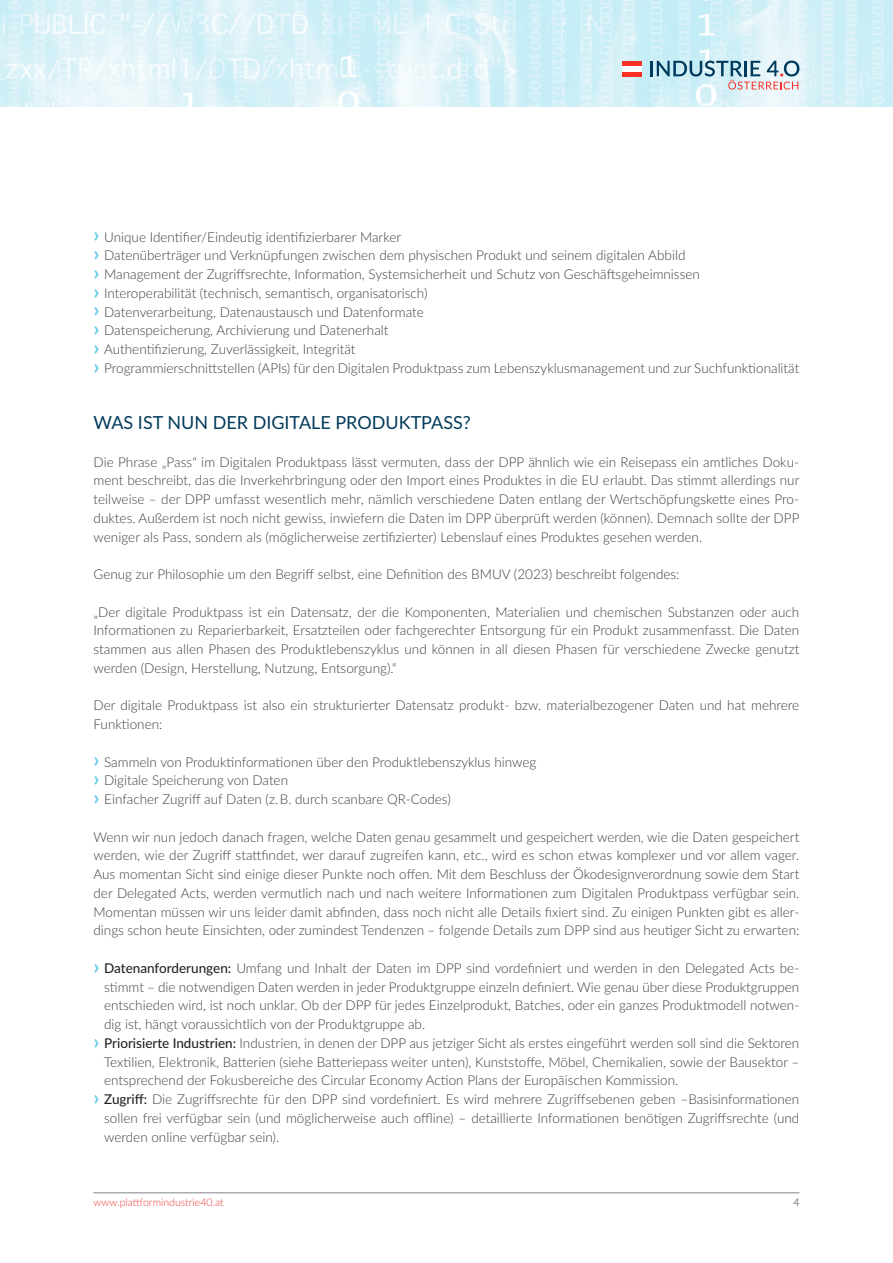
<style>
.page{position:relative;width:893px;height:1263px;background:#fff}
.page>*{position:absolute;margin:0;border:0;box-sizing:border-box;transform-origin:0 0}
.t1{font:18px "Lato";color:#033c5b}
.t2{font:300 13.5px/18.8px "Lato";color:#3e3e3f}
.t3{font:300 10.5px "Lato";color:#ee3d3c}
.t4{font:10.5px "Lato";color:#808285}
.s1{font-weight:700;font-size:21px;color:#6acde6}
.s2{font-weight:500;color:#231f20}
</style>
<div class="page">
<img style="left:0;top:0;width:893px;height:106px">
<hr style="left:94px;top:1192px;width:705px;height:1px;background:#808285">
<hr style="left:650px;top:61px;width:3px;height:15px;background:#003b5d">
<svg style="left:657px;top:61px;width:142px;height:29px"></svg>
<div style="left:623px;top:61px;width:19px;height:5px;background:#f93026"></div>
<div style="left:623px;top:71px;width:19px;height:5px;background:#f93026"></div>
<div style="left:623px;top:66px;width:19px;height:5px;background:#fff"></div>
<p class="t2" style="left:94px;top:227px;width:707px"><span class="s1">›</span> Unique Identifier/Eindeutig identifizierbarer Marker<br><span class="s1">›</span> Datenüberträger und Verknüpfungen zwischen dem physischen Produkt und seinem digitalen Abbild<br><span class="s1">›</span> Management der Zugriffsrechte, Information, Systemsicherheit und Schutz von Geschäftsgeheimnissen<br><span class="s1">›</span> Interoperabilität (technisch, semantisch, organisatorisch)<br><span class="s1">›</span> Datenverarbeitung, Datenaustausch und Datenformate<br><span class="s1">›</span> Datenspeicherung, Archivierung und Datenerhalt<br><span class="s1">›</span> Authentifizierung, Zuverlässigkeit, Integrität<br><span class="s1">›</span> Programmierschnittstellen (APIs) für den Digitalen Produktpass zum Lebenszyklusmanagement und zur Suchfunktionalität</p>
<h1 class="t1" style="left:94px;top:413px;width:379px">WAS IST NUN DER DIGITALE PRODUKTPASS?</h1>
<p class="t2" style="left:94px;top:452px;width:707px;text-align:justify">Die Phrase „Pass“ im Digitalen Produktpass lässt vermuten, dass der DPP ähnlich wie ein Reisepass ein amtliches Doku&shy;ment beschreibt, das die Inverkehrbringung oder den Import eines Produktes in die EU erlaubt. Das stimmt allerdings nur teilweise – der DPP umfasst wesentlich mehr, nämlich verschiedene Daten entlang der Wertschöpfungskette eines Pro&shy;duktes. Außerdem ist noch nicht gewiss, inwiefern die Daten im DPP überprüft werden (können). Demnach sollte der DPP weniger als Pass, sondern als (möglicherweise zertifizierter) Lebenslauf eines Produktes gesehen werden.</p>
<p class="t2" style="left:94px;top:564px;width:587px">Genug zur Philosophie um den Begriff selbst, eine Definition des BMUV (2023) beschreibt folgendes:</p>
<p class="t2" style="left:94px;top:602px;width:707px;text-align:justify">„Der digitale Produktpass ist ein Datensatz, der die Komponenten, Materialien und chemischen Substanzen oder auch Informationen zu Reparierbarkeit, Ersatzteilen oder fachgerechter Entsorgung für ein Produkt zusammenfasst. Die Daten stammen aus allen Phasen des Produktlebenszyklus und können in all diesen Phasen für verschiedene Zwecke genutzt werden (Design, Herstellung, Nutzung, Entsorgung).“</p>
<p class="t2" style="left:94px;top:696px;width:707px">Der digitale Produktpass ist also ein strukturierter Datensatz produkt- bzw. materialbezogener Daten und hat mehrere<br>Funktionen:</p>
<p class="t2" style="left:94px;top:752px;width:444px"><span class="s1">›</span> Sammeln von Produktinformationen über den Produktlebenszyklus hinweg <span class="s1">›</span> Digitale Speicherung von Daten<br><span class="s1">›</span> Einfacher Zugriff auf Daten (z. B. durch scanbare QR-Codes)</p>
<p class="t2" style="left:94px;top:827px;width:707px;text-align:justify">Wenn wir nun jedoch danach fragen, welche Daten genau gesammelt und gespeichert werden, wie die Daten gespeichert werden, wie der Zugriff stattfindet, wer darauf zugreifen kann, etc., wird es schon etwas komplexer und vor allem vager.<br>Aus momentan Sicht sind einige dieser Punkte noch offen. Mit dem Beschluss der Ökodesignverordnung sowie dem Start der Delegated Acts, werden vermutlich nach und nach weitere Informationen zum Digitalen Produktpass verfügbar sein.<br>Momentan müssen wir uns leider damit abfinden, dass noch nicht alle Details fixiert sind. Zu einigen Punkten gibt es aller&shy;dings schon heute Einsichten, oder zumindest Tendenzen – folgende Details zum DPP sind aus heutiger Sicht zu erwarten:</p>
<p class="t2" style="left:94px;top:958px;width:707px"><span class="s1">›</span> <span class="s2">Datenanforderungen:</span> Umfang und Inhalt der Daten im DPP sind vordefiniert und werden in den Delegated Acts be-</p>
<p class="t2" style="left:104px;top:977px;width:697px">stimmt – die notwendigen Daten werden in jeder Produktgruppe einzeln definiert. Wie genau über diese Produktgruppen</p>
<p class="t2" style="left:104px;top:996px;width:697px">entschieden wird, ist noch unklar. Ob der DPP für jedes Einzelprodukt, Batches, oder ein ganzes Produktmodell notwen-</p>
<p class="t2" style="left:104px;top:1014px;width:322px">dig ist, hängt voraussichtlich von der Produktgruppe ab.</p>
<p class="t2" style="left:94px;top:1033px;width:707px"><span class="s1">›</span> <span class="s2">Priorisierte Industrien:</span> Industrien, in denen der DPP aus jetziger Sicht als erstes eingeführt werden soll sind die Sektoren</p>
<p class="t2" style="left:104px;top:1052px;width:697px">Textilien, Elektronik, Batterien (siehe Batteriepass weiter unten), Kunststoffe, Möbel, Chemikalien, sowie der Bausektor –</p>
<p class="t2" style="left:104px;top:1071px;width:576px">entsprechend der Fokusbereiche des Circular Economy Action Plans der Europäischen Kommission.</p>
<p class="t2" style="left:94px;top:1089px;width:707px"><span class="s1">›</span> <span class="s2">Zugriff:</span> Die Zugriffsrechte für den DPP sind vordefiniert. Es wird mehrere Zugriffsebenen geben –Basisinformationen</p>
<p class="t2" style="left:104px;top:1108px;width:697px">sollen frei verfügbar sein (und möglicherweise auch offline) – detaillierte Informationen benötigen Zugriffsrechte (und</p>
<p class="t2" style="left:104px;top:1127px;width:177px">werden online verfügbar sein).</p>
<p class="t3" style="left:94px;top:1195px;width:132px">www.plattformindustrie40.at</p>
<p class="t4" style="left:793px;top:1197px;width:8px">4</p>
</div>
